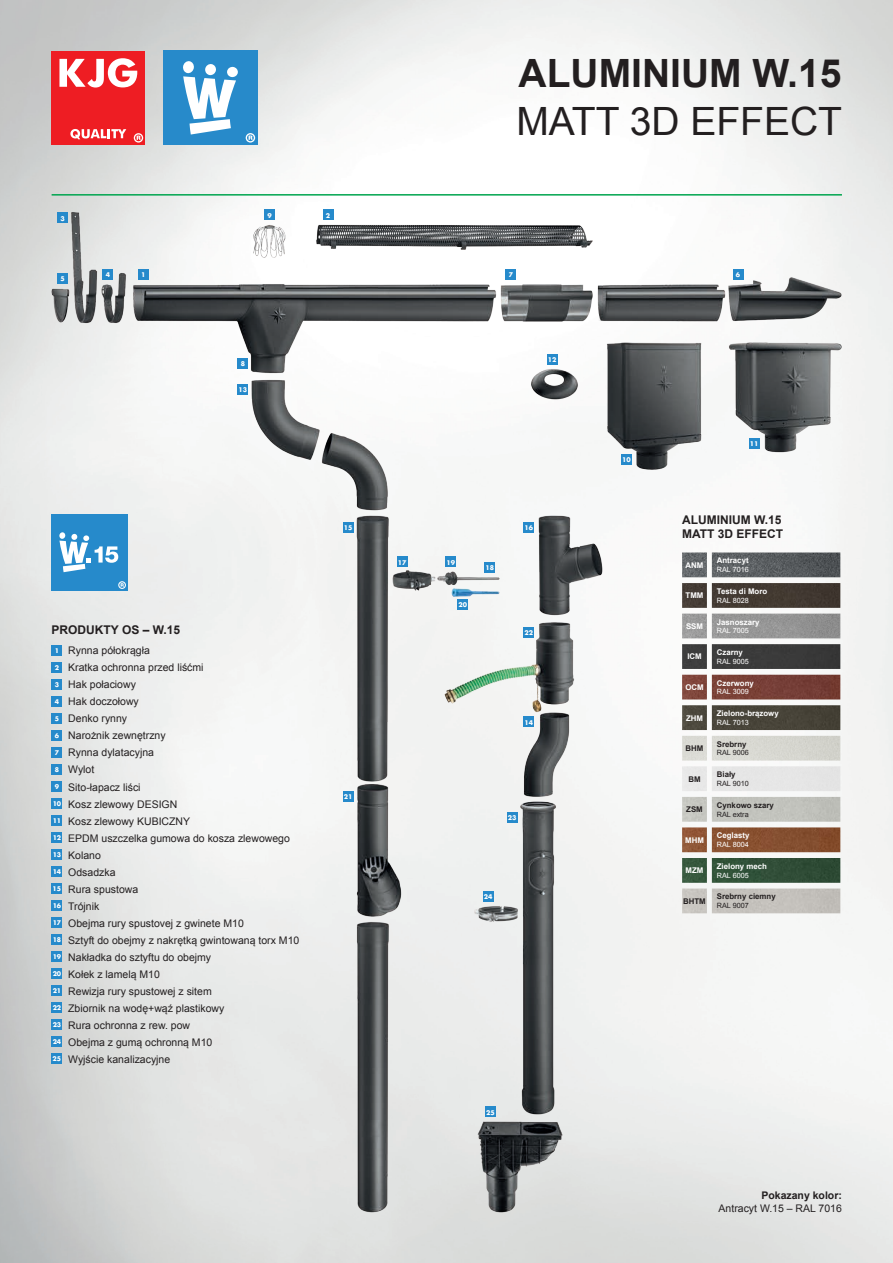
<style>
.page{position:relative;width:893px;height:1263px;background:#fff}
.page>*{position:absolute;margin:0;border:0;box-sizing:border-box;transform-origin:0 0}
.t1{font:700 39px "Arial";color:#231f20}
.t2{font:39px "Arial";color:#231f20}
.t3{font:700 12px/14.4px "Arial";color:#231f20}
.t4{font:10.5px/17px "Arial";color:#231f20}
.t5{font:700 10.5px "Arial";color:#231f20}
.t6{font:700 7.8px "Arial";color:#fff}
.t7{font:700 7.8px "Arial";color:#231f20}
.t8{font:7.2px "Arial";color:#fff}
.t9{font:7.2px "Arial";color:#231f20}
.t10{font:700 6.3px "Futura CE";color:#fff}
.s1{font-family:"Futura CE";font-weight:700;font-size:6.3px;color:#fff}
</style>
<div class="page">
<img style="left:0;top:0;width:893px;height:1263px">
<div style="left:52px;top:51px;width:93px;height:94px;background:#ee1d23"></div>
<svg style="left:70px;top:129px;width:56px;height:10px"></svg>
<svg style="left:134px;top:133px;width:9px;height:10px"></svg>
<svg style="left:59px;top:58px;width:78px;height:30px"></svg>
<div style="left:163px;top:50px;width:94px;height:95px;background:#278aca"></div>
<svg style="left:183px;top:76px;width:53px;height:59px"></svg>
<div style="left:227px;top:67px;width:11px;height:10px;background:#fff;border-radius:5px"></div>
<div style="left:183px;top:61px;width:11px;height:12px;background:#fff;border-radius:5px"></div>
<div style="left:205px;top:64px;width:11px;height:11px;background:#fff;border-radius:5px"></div>
<svg style="left:246px;top:133px;width:9px;height:10px"></svg>
<img style="left:28px;top:182px;width:842px;height:1074px">
<div style="left:57px;top:273px;width:11px;height:11px;background:#268acb"></div>
<div style="left:57px;top:213px;width:11px;height:10px;background:#268acb"></div>
<div style="left:102px;top:269px;width:11px;height:11px;background:#268acb"></div>
<div style="left:138px;top:269px;width:11px;height:11px;background:#268acb"></div>
<div style="left:237px;top:358px;width:11px;height:11px;background:#268acb"></div>
<div style="left:237px;top:384px;width:11px;height:11px;background:#268acb"></div>
<div style="left:343px;top:791px;width:10px;height:11px;background:#268acb"></div>
<div style="left:343px;top:522px;width:10px;height:11px;background:#268acb"></div>
<div style="left:397px;top:557px;width:10px;height:10px;background:#268acb"></div>
<div style="left:445px;top:557px;width:11px;height:10px;background:#268acb"></div>
<div style="left:485px;top:562px;width:10px;height:11px;background:#268acb"></div>
<div style="left:457px;top:599px;width:11px;height:11px;background:#268acb"></div>
<div style="left:264px;top:210px;width:11px;height:10px;background:#268acb"></div>
<div style="left:323px;top:210px;width:10px;height:10px;background:#268acb"></div>
<div style="left:506px;top:269px;width:10px;height:11px;background:#268acb"></div>
<div style="left:621px;top:454px;width:11px;height:11px;background:#268acb"></div>
<div style="left:547px;top:354px;width:11px;height:10px;background:#268acb"></div>
<div style="left:749px;top:438px;width:11px;height:11px;background:#268acb"></div>
<div style="left:733px;top:269px;width:10px;height:11px;background:#268acb"></div>
<div style="left:523px;top:522px;width:11px;height:10px;background:#268acb"></div>
<div style="left:523px;top:627px;width:11px;height:11px;background:#268acb"></div>
<div style="left:523px;top:717px;width:11px;height:10px;background:#268acb"></div>
<div style="left:507px;top:812px;width:11px;height:11px;background:#268acb"></div>
<div style="left:483px;top:891px;width:11px;height:10px;background:#268acb"></div>
<div style="left:485px;top:1106px;width:11px;height:11px;background:#268acb"></div>
<div style="left:52px;top:645px;width:10px;height:11px;background:#268acb"></div>
<div style="left:52px;top:662px;width:10px;height:11px;background:#268acb"></div>
<div style="left:52px;top:679px;width:10px;height:11px;background:#268acb"></div>
<div style="left:52px;top:696px;width:10px;height:11px;background:#268acb"></div>
<div style="left:52px;top:713px;width:10px;height:11px;background:#268acb"></div>
<div style="left:52px;top:730px;width:10px;height:11px;background:#268acb"></div>
<div style="left:52px;top:747px;width:10px;height:11px;background:#268acb"></div>
<div style="left:52px;top:764px;width:10px;height:11px;background:#268acb"></div>
<div style="left:52px;top:781px;width:10px;height:11px;background:#268acb"></div>
<div style="left:52px;top:798px;width:10px;height:11px;background:#268acb"></div>
<div style="left:52px;top:815px;width:10px;height:11px;background:#268acb"></div>
<div style="left:52px;top:832px;width:10px;height:11px;background:#268acb"></div>
<div style="left:52px;top:849px;width:10px;height:11px;background:#268acb"></div>
<div style="left:52px;top:866px;width:10px;height:11px;background:#268acb"></div>
<div style="left:52px;top:883px;width:10px;height:11px;background:#268acb"></div>
<div style="left:52px;top:900px;width:10px;height:11px;background:#268acb"></div>
<div style="left:52px;top:917px;width:10px;height:11px;background:#268acb"></div>
<div style="left:52px;top:934px;width:10px;height:11px;background:#268acb"></div>
<div style="left:52px;top:951px;width:10px;height:11px;background:#268acb"></div>
<div style="left:52px;top:968px;width:10px;height:11px;background:#268acb"></div>
<div style="left:52px;top:985px;width:10px;height:11px;background:#268acb"></div>
<div style="left:52px;top:1002px;width:10px;height:11px;background:#268acb"></div>
<div style="left:52px;top:1019px;width:10px;height:11px;background:#268acb"></div>
<div style="left:52px;top:1036px;width:10px;height:11px;background:#268acb"></div>
<div style="left:52px;top:1053px;width:10px;height:11px;background:#268acb"></div>
<div style="left:51px;top:514px;width:77px;height:76px;background:#268acb"></div>
<svg style="left:59px;top:534px;width:59px;height:38px"></svg>
<svg style="left:118px;top:581px;width:8px;height:8px"></svg>
<p class="t10" style="left:61px;top:214px;width:6px">3</p>
<p class="t10" style="left:61px;top:275px;width:6px">5</p>
<p class="t10" style="left:106px;top:271px;width:6px">4</p>
<p class="t10" style="left:141px;top:271px;width:6px">1</p>
<p class="t10" style="left:267px;top:211px;width:6px">9</p>
<p class="t10" style="left:326px;top:211px;width:6px">2</p>
<p class="t10" style="left:241px;top:360px;width:6px">8</p>
<p class="t10" style="left:239px;top:385px;width:10px">13</p>
<p class="t3" style="left:52px;top:623px;width:130px">PRODUKTY OS – W.15</p>
<p class="t4" style="left:53px;top:642px;width:248px"><span class="s1">1</span> Rynna półokrągła<br><span class="s1">2</span> Kratka ochronna przed liśćmi<br><span class="s1">3</span> Hak połaciowy<br><span class="s1">4</span> Hak doczołowy<br><span class="s1">5</span> Denko rynny<br><span class="s1">6</span> Narożnik zewnętrzny<br><span class="s1">7</span> Rynna dylatacyjna<br><span class="s1">8</span> Wylot<br><span class="s1">9</span> Sito-łapacz liści<br><span class="s1">10</span> Kosz zlewowy DESIGN<br><span class="s1">11</span> Kosz zlewowy KUBICZNY<br><span class="s1">12</span> EPDM uszczelka gumowa do kosza zlewowego<br><span class="s1">13</span> Kolano<br><span class="s1">14</span> Odsadzka<br><span class="s1">15</span> Rura spustowa<br><span class="s1">16</span> Trójnik<br><span class="s1">17</span> Obejma rury spustovej z gwinete M10<br><span class="s1">18</span> Sztyft do obejmy z nakrętką gwintowaną torx M10<br><span class="s1">19</span> Nakładka do sztyftu do obejmy<br><span class="s1">20</span> Kołek z lamelą M10<br><span class="s1">21</span> Rewizja rury spustowej z sitem<br><span class="s1">22</span> Zbiornik na wodę+wąź plastikowy<br><span class="s1">23</span> Rura ochronna z rew. pow<br><span class="s1">24</span> Obejma z gumą ochronną M10<br><span class="s1">25</span> Wyjście kanalizacyjne</p>
<p class="t10" style="left:344px;top:524px;width:10px">15</p>
<p class="t10" style="left:344px;top:793px;width:10px">21</p>
<h1 class="t1" style="left:518px;top:48px;width:324px">ALUMINIUM W.15</h1>
<h1 class="t2" style="left:516px;top:96px;width:327px">MATT 3D EFFECT</h1>
<p class="t10" style="left:509px;top:271px;width:6px">7</p>
<p class="t10" style="left:548px;top:355px;width:10px">12</p>
<p class="t10" style="left:398px;top:558px;width:10px">17</p>
<p class="t10" style="left:446px;top:558px;width:10px">19</p>
<p class="t10" style="left:458px;top:601px;width:10px">20</p>
<p class="t10" style="left:486px;top:563px;width:10px">18</p>
<p class="t10" style="left:524px;top:523px;width:10px">16</p>
<p class="t10" style="left:524px;top:629px;width:10px">22</p>
<p class="t10" style="left:524px;top:718px;width:10px">14</p>
<p class="t10" style="left:508px;top:814px;width:10px">23</p>
<p class="t10" style="left:484px;top:892px;width:10px">24</p>
<p class="t10" style="left:736px;top:271px;width:6px">6</p>
<p class="t10" style="left:622px;top:456px;width:10px">10</p>
<p class="t10" style="left:750px;top:440px;width:10px">11</p>
<p class="t3" style="left:682px;top:513px;width:103px">ALUMINIUM W.15<br>MATT 3D EFFECT</p>
<p class="t6" style="left:686px;top:560px;width:19px">ANM</p>
<p class="t6" style="left:717px;top:555px;width:33px">Antracyt</p>
<p class="t8" style="left:717px;top:565px;width:33px">RAL 7016</p>
<p class="t6" style="left:686px;top:590px;width:19px">TMM</p>
<p class="t6" style="left:717px;top:586px;width:52px">Testa di Moro</p>
<p class="t8" style="left:717px;top:595px;width:33px">RAL 8028</p>
<p class="t6" style="left:686px;top:621px;width:18px">SSM</p>
<p class="t6" style="left:717px;top:617px;width:44px">Jasnoszary</p>
<p class="t8" style="left:717px;top:626px;width:33px">RAL 7005</p>
<p class="t6" style="left:687px;top:651px;width:16px">ICM</p>
<p class="t6" style="left:717px;top:647px;width:28px">Czarny</p>
<p class="t8" style="left:717px;top:656px;width:33px">RAL 9005</p>
<p class="t6" style="left:685px;top:682px;width:20px">OCM</p>
<p class="t6" style="left:717px;top:678px;width:39px">Czerwony</p>
<p class="t8" style="left:717px;top:687px;width:33px">RAL 3009</p>
<p class="t6" style="left:686px;top:713px;width:18px">ZHM</p>
<p class="t6" style="left:717px;top:708px;width:63px">Zielono-brązowy</p>
<p class="t8" style="left:717px;top:718px;width:33px">RAL 7013</p>
<p class="t7" style="left:686px;top:743px;width:19px">BHM</p>
<p class="t7" style="left:717px;top:739px;width:31px">Srebrny</p>
<p class="t9" style="left:717px;top:748px;width:33px">RAL 9006</p>
<p class="t7" style="left:688px;top:774px;width:14px">BM</p>
<p class="t7" style="left:717px;top:769px;width:20px">Biały</p>
<p class="t9" style="left:717px;top:779px;width:33px">RAL 9010</p>
<p class="t7" style="left:686px;top:804px;width:18px">ZSM</p>
<p class="t7" style="left:717px;top:800px;width:59px">Cynkowo szary</p>
<p class="t9" style="left:717px;top:809px;width:33px">RAL extra</p>
<p class="t6" style="left:685px;top:835px;width:20px">MHM</p>
<p class="t6" style="left:717px;top:830px;width:34px">Ceglasty</p>
<p class="t8" style="left:717px;top:840px;width:33px">RAL 8004</p>
<p class="t6" style="left:686px;top:865px;width:19px">MZM</p>
<p class="t6" style="left:717px;top:861px;width:52px">Zielony mech</p>
<p class="t8" style="left:717px;top:870px;width:33px">RAL 6005</p>
<p class="t7" style="left:683px;top:896px;width:24px">BHTM</p>
<p class="t7" style="left:717px;top:891px;width:60px">Srebrny ciemny</p>
<p class="t9" style="left:717px;top:901px;width:33px">RAL 9007</p>
<p class="t10" style="left:486px;top:1108px;width:10px">25</p>
<p class="t5" style="left:761px;top:1189px;width:82px">Pokazany kolor:</p>
<p class="t4" style="left:719px;top:1200px;width:125px">Antracyt W.15 – RAL 7016</p>
</div>
